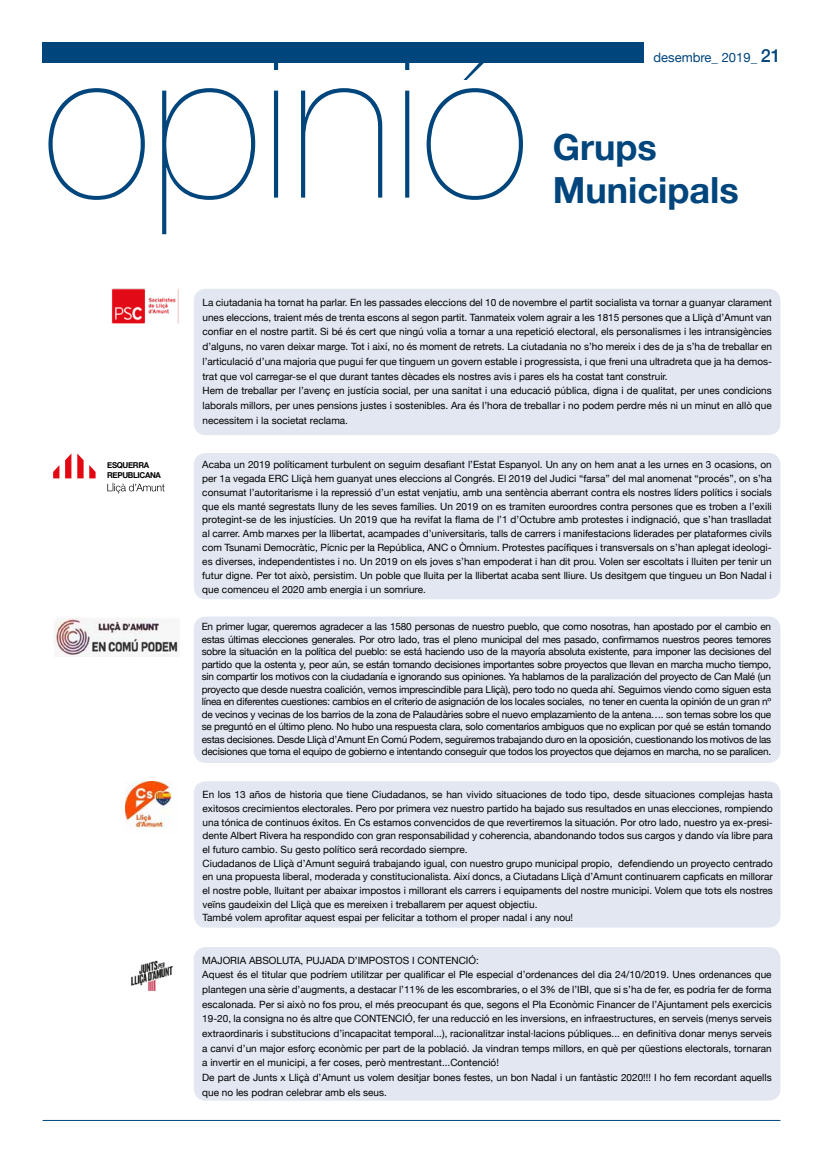
<style>
.page{position:relative;width:823px;height:1163px;background:#fff}
.page>*{position:absolute;margin:0;border:0;box-sizing:border-box;transform-origin:0 0}
.t1{font:200 208px "Helvetica Neue";color:#00457c}
.t2{font:700 36px/43.2px "Helvetica Neue";color:#00457c}
.t3{font:13px "Helvetica Neue";color:#00457c}
.t4{font:10px/12.5px "Helvetica Neue";color:#000}
.t5{font:700 8.1px/10.2px "Helvetica Neue";letter-spacing:-.04em;color:#000}
.s1{font-weight:500;font-size:18px}
</style>
<div class="page">
<div style="left:43px;top:43px;width:600px;height:20px;background:#00457c"></div>
<hr style="left:43px;top:1119px;width:737px;height:1px;background:#00457c">
<div style="left:194px;top:289px;width:586px;height:146px;background:#e3e7f2;border-radius:12px"></div>
<div style="left:194px;top:453px;width:586px;height:146px;background:#e3e7f2;border-radius:12px"></div>
<div style="left:194px;top:616px;width:586px;height:146px;background:#e3e7f2;border-radius:12px"></div>
<div style="left:194px;top:781px;width:586px;height:146px;background:#e3e7f2;border-radius:12px"></div>
<div style="left:194px;top:946px;width:586px;height:154px;background:#e3e7f2;border-radius:12px"></div>
<img style="left:112px;top:289px;width:67px;height:34px">
<img style="left:53px;top:618px;width:126px;height:38px">
<img style="left:131px;top:960px;width:42px;height:31px">
<svg style="left:107px;top:483px;width:57px;height:10px"></svg>
<svg style="left:65px;top:454px;width:6px;height:24px"></svg>
<svg style="left:77px;top:453px;width:18px;height:25px"></svg>
<svg style="left:53px;top:465px;width:6px;height:13px"></svg>
<img style="left:125px;top:781px;width:47px;height:47px">
<h1 class="t1" style="left:43px;top:-38px;width:487px">opinió</h1>
<h3 class="t3" style="left:653px;top:48px;width:129px">desembre_ 2019_ <span class="s1">21</span></h3>
<h2 class="t2" style="left:552px;top:126px;width:187px">Grups<br>Municipals</h2>
<p class="t5" style="left:107px;top:460px;width:55px">ESQUERRA<br>REPUBLICANA</p>
<p class="t4" style="left:202px;top:295px;width:570px;line-height:14.7px">La ciutadania ha tornat ha parlar. En les passades eleccions del 10 de novembre el partit socialista va tornar a guanyar clarament unes eleccions, traient més de trenta escons al segon partit. Tanmateix volem agrair a les 1815 persones que a Lliçà d’Amunt van confiar en el nostre partit. Si bé és cert que ningú volia a tornar a una repetició electoral, els personalismes i les intransigències d’alguns, no varen deixar marge. Tot i així, no és moment de retrets. La ciutadania no s’ho mereix i des de ja s’ha de treballar en l’articulació d’una majoria que pugui fer que tinguem un govern estable i progressista, i que freni una ultradreta que ja ha demos&shy;trat que vol carregar-se el que durant tantes dècades els nostres avis i pares els ha costat tant construir.<br>Hem de treballar per l’avenç en justícia social, per una sanitat i una educació pública, digna i de qualitat, per unes condicions laborals millors, per unes pensions justes i sostenibles. Ara és l’hora de treballar i no podem perdre més ni un minut en allò que necessitem i la societat reclama.</p>
<p class="t4" style="left:202px;top:458px;width:570px;line-height:13.9px;text-align:justify">Acaba un 2019 políticament turbulent on seguim desafiant l’Estat Espanyol. Un any on hem anat a les urnes en 3 ocasions, on per 1a vegada ERC Lliçà hem guanyat unes eleccions al Congrés. El 2019 del Judici “farsa” del mal anomenat “procés”, on s’ha consumat l’autoritarisme i la repressió d’un estat venjatiu, amb una sentència aberrant contra els nostres líders polítics i socials que els manté segrestats lluny de les seves famílies. Un 2019 on es tramiten euroordres contra persones que es troben a l’exili protegint-se de les injustícies. Un 2019 que ha revifat la flama de l’1 d’Octubre amb protestes i indignació, que s’han traslladat al carrer. Amb marxes per la llibertat, acampades d’universitaris, talls de carrers i manifestacions liderades per plataformes civils com Tsunami Democràtic, Pícnic per la República, ANC o Òmnium. Protestes pacífiques i transversals on s’han aplegat ideologi&shy;es diverses, independentistes i no. Un 2019 on els joves s’han empoderat i han dit prou. Volen ser escoltats i lluiten per tenir un futur digne. Per tot això, persistim. Un poble que lluita per la llibertat acaba sent lliure. Us desitgem que tingueu un Bon Nadal i que comenceu el 2020 amb energia i un somriure.</p>
<p class="t4" style="left:201px;top:620px;width:570px;text-align:justify">En primer lugar, queremos agradecer a las 1580 personas de nuestro pueblo, que como nosotras, han apostado por el cambio en estas últimas elecciones generales. Por otro lado, tras el pleno municipal del mes pasado, confirmamos nuestros peores temores sobre la situación en la política del pueblo: se está haciendo uso de la mayoría absoluta existente, para imponer las decisiones del partido que la ostenta y, peor aún, se están tomando decisiones importantes sobre proyectos que llevan en marcha mucho tiempo, sin compartir los motivos con la ciudadanía e ignorando sus opiniones. Ya hablamos de la paralización del proyecto de Can Malé (un proyecto que desde nuestra coalición, vemos imprescindible para Lliçà), pero todo no queda ahí. Seguimos viendo como siguen esta línea en diferentes cuestiones: cambios en el criterio de asignación de los locales sociales, no tener en cuenta la opinión de un gran nº de vecinos y vecinas de los barrios de la zona de Palaudàries sobre el nuevo emplazamiento de la antena…. son temas sobre los que se preguntó en el último pleno. No hubo una respuesta clara, solo comentarios ambiguos que no explican por qué se están tomando estas decisiones. Desde Lliçà d’Amunt En Comú Podem, seguiremos trabajando duro en la oposición, cuestionando los motivos de las decisiones que toma el equipo de gobierno e intentando conseguir que todos los proyectos que dejamos en marcha, no se paralicen.</p>
<p class="t4" style="left:202px;top:788px;width:571px;line-height:13.6px">En los 13 años de historia que tiene Ciudadanos, se han vivido situaciones de todo tipo, desde situaciones complejas hasta exitosos crecimientos electorales. Pero por primera vez nuestro partido ha bajado sus resultados en unas elecciones, rompiendo una tónica de continuos éxitos. En Cs estamos convencidos de que revertiremos la situación. Por otro lado, nuestro ya ex-presi&shy;dente Albert Rivera ha respondido con gran responsabilidad y coherencia, abandonando todos sus cargos y dando vía libre para el futuro cambio. Su gesto político será recordado siempre.<br>Ciudadanos de Lliçà d’Amunt seguirá trabajando igual, con nuestro grupo municipal propio, defendiendo un proyecto centrado en una propuesta liberal, moderada y constitucionalista. Així doncs, a Ciutadans Lliçà d’Amunt continuarem capficats en millorar el nostre poble, lluitant per abaixar impostos i millorant els carrers i equipaments del nostre municipi. Volem que tots els nostres veïns gaudeixin del Lliçà que es mereixen i treballarem per aquest objectiu.<br>També volem aprofitar aquest espai per felicitar a tothom el proper nadal i any nou!</p>
<p class="t4" style="left:202px;top:953px;width:570px;line-height:14.6px">MAJORIA ABSOLUTA, PUJADA D’IMPOSTOS I CONTENCIÓ:<br>Aquest és el titular que podríem utilitzar per qualificar el Ple especial d’ordenances del dia 24/10/2019. Unes ordenances que plantegen una sèrie d’augments, a destacar l’11% de les escombraries, o el 3% de l’IBI, que si s’ha de fer, es podria fer de forma escalonada. Per si això no fos prou, el més preocupant és que, segons el Pla Econòmic Financer de l’Ajuntament pels exercicis 19-20, la consigna no és altre que CONTENCIÓ, fer una reducció en les inversions, en infraestructures, en serveis (menys serveis extraordinaris i substitucions d’incapacitat temporal...), racionalitzar instal·lacions públiques... en definitiva donar menys serveis a canvi d’un major esforç econòmic per part de la població. Ja vindran temps millors, en què per qüestions electorals, tornaran a invertir en el municipi, a fer coses, però mentrestant...Contenció!<br>De part de Junts x Lliçà d’Amunt us volem desitjar bones festes, un bon Nadal i un fantàstic 2020!!! I ho fem recordant aquells que no les podran celebrar amb els seus.</p>
</div>
